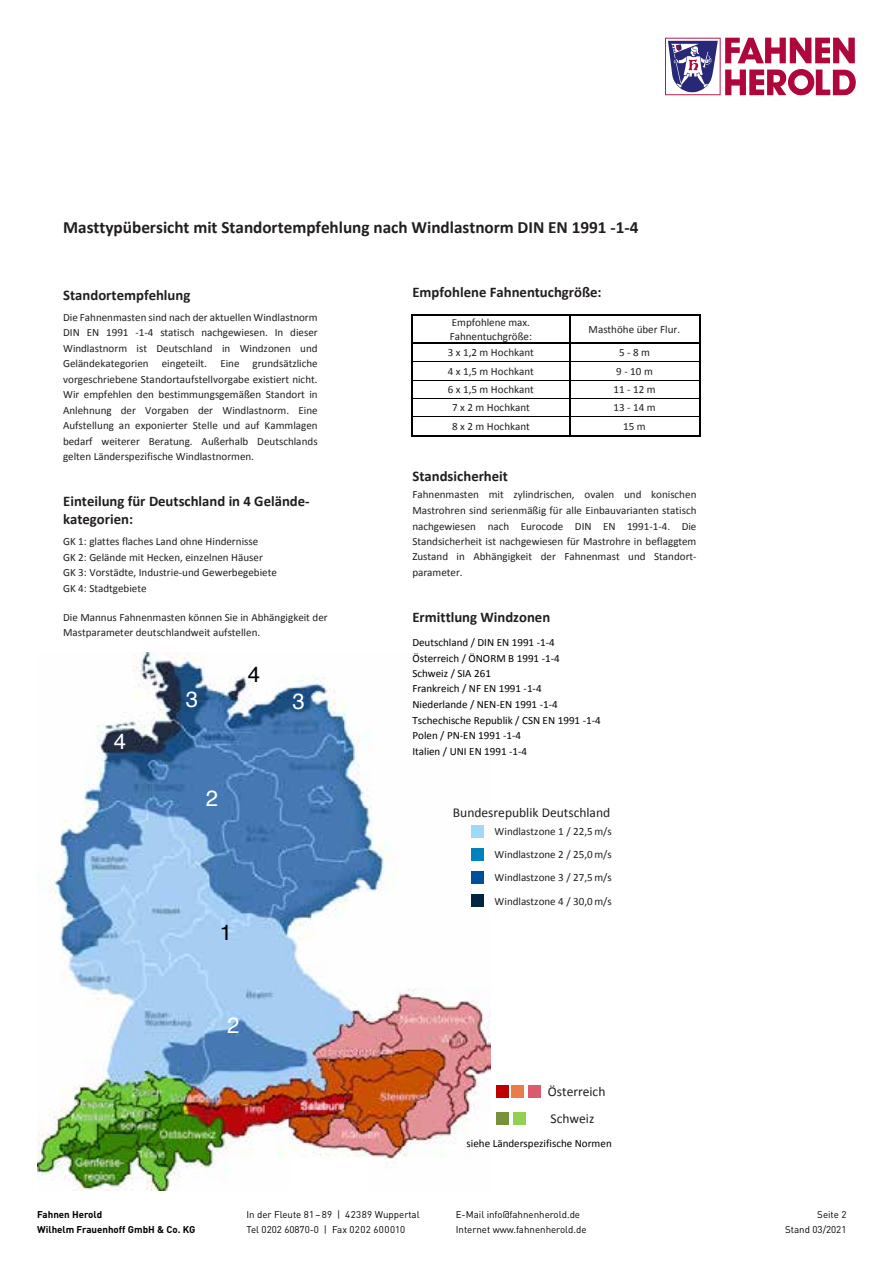
<style>
.page{position:relative;width:893px;height:1263px;background:#fff}
.page>*{position:absolute;margin:0;border:0;box-sizing:border-box;transform-origin:0 0}
.t1{font:22.05px "Helvetica";color:#fff}
.t2{font:22.05px "Helvetica";color:#000}
.t3{font:700 17.25px "Calibri";color:#221e1f}
.t4{font:700 14.7px/18px "Calibri";color:#221e1f}
.t5{font:13.5px/26.4px "Calibri";color:#221e1f}
.t6{font:11.1px/15.5px "Calibri";color:#221e1f;text-align:justify}
.t7{font:11.1px/15.5px "Calibri";color:#000}
.t8{font:9.75px/14.9px "DIN";color:#000}
.t9{font:700 9.75px/14.9px "DIN";color:#000}
</style>
<div class="page">
<svg style="left:665px;top:38px;width:56px;height:57px"></svg>
<div style="left:666px;top:39px;width:54px;height:55px;background:linear-gradient(to bottom,#fff,#fff)"></div>
<svg style="left:725px;top:38px;width:131px;height:58px"></svg>
<svg style="left:668px;top:41px;width:50px;height:51px"></svg>
<img style="left:37px;top:653px;width:454px;height:538px">
<hr style="left:413px;top:314px;width:156px;height:2px;background:#000">
<hr style="left:570px;top:314px;width:129px;height:2px;background:#000">
<hr style="left:413px;top:343px;width:156px;height:1px;background:#000">
<hr style="left:570px;top:343px;width:129px;height:1px;background:#000">
<hr style="left:413px;top:362px;width:156px;height:1px;background:#000">
<hr style="left:570px;top:362px;width:129px;height:1px;background:#000">
<hr style="left:413px;top:380px;width:156px;height:1px;background:#000">
<hr style="left:570px;top:380px;width:129px;height:1px;background:#000">
<hr style="left:413px;top:398px;width:156px;height:1px;background:#000">
<hr style="left:570px;top:398px;width:129px;height:1px;background:#000">
<hr style="left:413px;top:416px;width:156px;height:1px;background:#000">
<hr style="left:570px;top:416px;width:129px;height:1px;background:#000">
<svg style="left:412px;top:314px;width:1px;height:123px"></svg>
<hr style="left:413px;top:435px;width:156px;height:2px;background:#000">
<svg style="left:569px;top:314px;width:1px;height:123px"></svg>
<hr style="left:570px;top:435px;width:129px;height:2px;background:#000">
<svg style="left:699px;top:314px;width:1px;height:123px"></svg>
<div style="left:471px;top:825px;width:12px;height:12px;background:#a0d9f7"></div>
<div style="left:471px;top:848px;width:12px;height:12px;background:#0082be"></div>
<div style="left:471px;top:871px;width:12px;height:13px;background:#004f9d"></div>
<div style="left:471px;top:894px;width:12px;height:13px;background:#002540"></div>
<div style="left:512px;top:1085px;width:12px;height:13px;background:#ea7c4b"></div>
<div style="left:496px;top:1111px;width:13px;height:13px;background:#77923b"></div>
<div style="left:528px;top:1085px;width:13px;height:13px;background:#db5b6c"></div>
<div style="left:513px;top:1111px;width:13px;height:13px;background:#91d050"></div>
<div style="left:496px;top:1085px;width:13px;height:13px;background:#bf0000"></div>
<div style="left:290px;top:1160px;width:77px;height:28px;background:#fff"></div>
<h2 class="t3" style="left:63px;top:216px;width:577px">Masttypübersicht mit Standortempfehlung nach Windlastnorm DIN EN 1991 -1-4</h2>
<h3 class="t4" style="left:63px;top:286px;width:129px">Standortempfehlung</h3>
<p class="t6" style="left:63px;top:309px;width:256px">Die Fahnenmasten sind nach der aktuellen Windlastnorm DIN EN 1991 -1-4 statisch nachgewiesen. In dieser Windlastnorm ist Deutschland in Windzonen und Geländekategorien eingeteilt. Eine grundsätzliche vorgeschriebene Standortaufstellvorgabe existiert nicht.<br>Wir empfehlen den bestimmungsgemäßen Standort in Anlehnung der Vorgaben der Windlastnorm. Eine Aufstellung an exponierter Stelle und auf Kammlagen bedarf weiterer Beratung. Außerhalb Deutschlands gelten Länderspezifische Windlastnormen.</p>
<h3 class="t4" style="left:63px;top:492px;width:248px">Einteilung für Deutschland in 4 Gelände&shy;kategorien:</h3>
<p class="t6" style="left:63px;top:533px;width:215px;text-align:left">GK 1: glattes flaches Land ohne Hindernisse<br>GK 2: Gelände mit Hecken, einzelnen Häuser GK 3: Vorstädte, Industrie-und Gewerbegebiete GK 4: Stadtgebiete</p>
<p class="t6" style="left:63px;top:609px;width:266px">Die Mannus Fahnenmasten können Sie in Abhängigkeit der<br>Mastparameter deutschlandweit aufstellen.</p>
<h1 class="t2" style="left:248px;top:657px;width:14px">4</h1>
<h1 class="t1" style="left:114px;top:724px;width:14px">4</h1>
<h1 class="t1" style="left:186px;top:682px;width:14px">3</h1>
<h1 class="t1" style="left:292px;top:684px;width:14px">3</h1>
<h1 class="t1" style="left:206px;top:781px;width:14px">2</h1>
<h1 class="t2" style="left:220px;top:915px;width:14px">1</h1>
<h1 class="t1" style="left:227px;top:1008px;width:14px">2</h1>
<h3 class="t4" style="left:412px;top:283px;width:191px">Empfohlene Fahnentuchgröße:</h3>
<p class="t6" style="left:450px;top:316px;width:84px;line-height:13.5px">Empfohlene max.<br>Fahnentuchgröße:</p>
<p class="t6" style="left:589px;top:321px;width:93px">Masthöhe über Flur.</p>
<p class="t6" style="left:448px;top:345px;width:88px">3 x 1,2 m Hochkant</p>
<p class="t6" style="left:619px;top:345px;width:32px">5 - 8 m</p>
<p class="t6" style="left:448px;top:363px;width:88px">4 x 1,5 m Hochkant</p>
<p class="t6" style="left:616px;top:363px;width:38px">9 - 10 m</p>
<p class="t6" style="left:448px;top:382px;width:88px">6 x 1,5 m Hochkant</p>
<p class="t6" style="left:613px;top:382px;width:44px">11 - 12 m</p>
<p class="t6" style="left:452px;top:400px;width:79px">7 x 2 m Hochkant</p>
<p class="t6" style="left:613px;top:400px;width:44px">13 - 14 m</p>
<p class="t6" style="left:452px;top:419px;width:79px">8 x 2 m Hochkant</p>
<p class="t6" style="left:623px;top:419px;width:24px">15 m</p>
<h3 class="t4" style="left:412px;top:467px;width:97px">Standsicherheit</h3>
<p class="t6" style="left:412px;top:487px;width:286px">Fahnenmasten mit zylindrischen, ovalen und konischen Mastrohren sind serienmäßig für alle Einbauvarianten statisch nachgewiesen nach Eurocode DIN EN 1991-1-4. Die Standsicherheit ist nachgewiesen für Mastrohre in beflaggtem Zustand in Abhängigkeit der Fahnenmast und Standort&shy;parameter.</p>
<h3 class="t4" style="left:412px;top:609px;width:139px">Ermittlung Windzonen</h3>
<p class="t7" style="left:412px;top:635px;width:190px">Deutschland / DIN EN 1991 -1-4<br>Österreich / ÖNORM B 1991 -1-4<br>Schweiz / SIA 261<br>Frankreich / NF EN 1991 -1-4<br>Niederlande / NEN-EN 1991 -1-4<br>Tschechische Republik / CSN EN 1991 -1-4<br>Polen / PN-EN 1991 -1-4<br>Italien / UNI EN 1991 -1-4</p>
<p class="t5" style="left:453px;top:799px;width:159px">Bundesrepublik Deutschland</p>
<p class="t6" style="left:495px;top:819px;width:119px;line-height:23.4px">Windlastzone 1 / 22,5 m/s Windlastzone 2 / 25,0 m/s Windlastzone 3 / 27,5 m/s Windlastzone 4 / 30,0 m/s</p>
<p class="t5" style="left:548px;top:1079px;width:59px">Österreich<br>Schweiz</p>
<p class="t7" style="left:467px;top:1135px;width:147px">siehe Länderspezifische Normen</p>
<p class="t9" style="left:37px;top:1207px;width:160px">Fahnen Herold<br>Wilhelm Frauenhoff GmbH &amp; Co. KG</p>
<p class="t8" style="left:246px;top:1207px;width:175px">In der Fleute 81–89 | 42389 Wuppertal<br>Tel 0202 60870-0 | Fax 0202 600010</p>
<p class="t8" style="left:456px;top:1207px;width:132px">E-Mail info@fahnenherold.de<br>Internet www.fahnenherold.de</p>
<p class="t8" style="left:785px;top:1207px;width:63px;text-align:right">Seite 2<br>Stand 03/2021</p>
</div>
